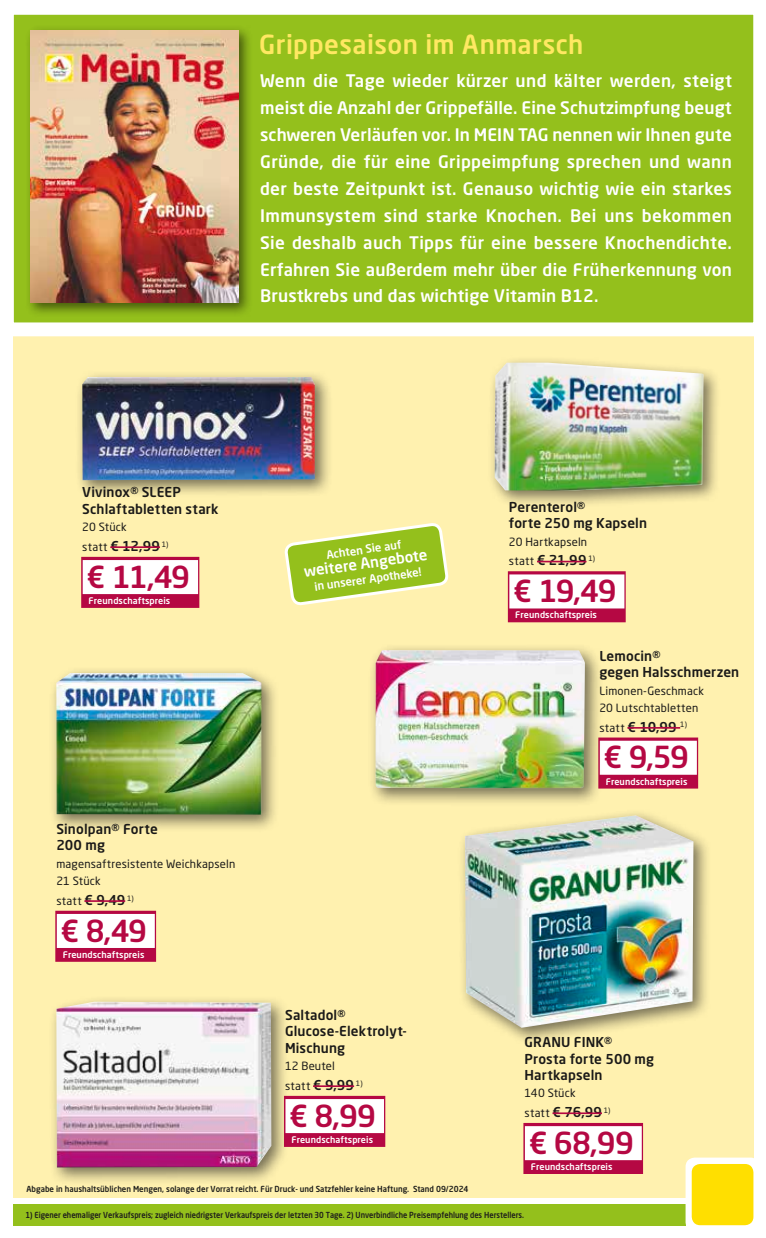
<style>
.page{position:relative;width:766px;height:1238px;background:#fff}
.page>*{position:absolute;margin:0;border:0;box-sizing:border-box;transform-origin:0 0}
._04_Angebotspreis{font:500 30px "Neo Sans Pro";letter-spacing:-.05em;color:#b50843}
.t1{font:500 26.1px "Neo Sans Pro";letter-spacing:.015em;color:#ffe862}
.t2{font:500 17.1px/26.8px "Neo Sans Pro";letter-spacing:.01em;color:#fff;text-align:justify}
.t3{font:500 15px "Neo Sans Pro";color:#fff}
._01_Artikel{font:500 13.5px/16.5px "Neo Sans Pro";letter-spacing:.01em;color:#1a1918}
._03_statt_Preis{font:500 13.5px "Neo Sans Pro";letter-spacing:.005em;color:#1a1918}
._02_Text{font:11.25px "Neo Sans Pro";letter-spacing:.015em;color:#1a1918}
.t4{font:500 11.25px "Neo Sans Pro";color:#fff}
._03_statt_Preis-2{font:11.25px "Neo Sans Pro";letter-spacing:.025em;color:#1a1918}
._07_T_Wirberaten{font:500 9px "Neo Sans Pro";letter-spacing:.01em;color:#fff}
.t5{font:500 8.25px "Neo Sans Pro";color:#1d1d1b;scale:.9 1}
.t6{font:500 8.25px "Neo Sans Pro";color:#1d1d1b;scale:.95 1}
.s1{font-weight:400;font-size:11.25px}
.s2{font-weight:500;font-size:13.5px}
</style>
<div class="page">
<div style="left:13px;top:1203px;width:672px;height:22px;background:#94c01c"></div>
<div style="left:13px;top:13px;width:740px;height:1184px;background:#fff1af"></div>
<div style="left:685px;top:1157px;width:74px;height:74px;background:#fff;border-radius:9px"></div>
<div style="left:691px;top:1163px;width:62px;height:62px;background:#ffdf00;border-radius:9px"></div>
<svg style="left:13px;top:13px;width:741px;height:324px;background:#9bc42c"></svg>
<div style="left:25px;top:25px;width:228px;height:292px;background:#1a1918;opacity:.6"></div>
<img style="left:30px;top:30px;width:208px;height:273px">
<div style="left:598px;top:737px;width:100px;height:51px;background:#b50843"></div>
<div style="left:599px;top:740px;width:97px;height:34px;background:#fff"></div>
<hr style="left:627px;top:727px;width:53px;height:1px;background:#b50843">
<div style="left:368px;top:643px;width:235px;height:163px;background:#1a1918;opacity:.6"></div>
<img style="left:375px;top:650px;width:209px;height:138px">
<div style="left:507px;top:571px;width:118px;height:51px;background:#b50843"></div>
<div style="left:509px;top:574px;width:115px;height:34px;background:#fff"></div>
<hr style="left:537px;top:560px;width:49px;height:2px;background:#b50843">
<div style="left:487px;top:355px;width:234px;height:153px;background:#1a1918;opacity:.6"></div>
<img style="left:494px;top:362px;width:209px;height:128px">
<svg style="left:285px;top:523px;width:162px;height:83px"></svg>
<div style="left:75px;top:370px;width:257px;height:128px;background:#1a1918;opacity:.6"></div>
<img style="left:82px;top:377px;width:232px;height:103px">
<div style="left:81px;top:557px;width:118px;height:51px;background:#b50843"></div>
<div style="left:83px;top:560px;width:115px;height:34px;background:#fff"></div>
<hr style="left:110px;top:546px;width:50px;height:2px;background:#b50843">
<div style="left:457px;top:808px;width:254px;height:237px;background:#1a1918;opacity:.6"></div>
<img style="left:465px;top:815px;width:228px;height:212px">
<div style="left:523px;top:1122px;width:120px;height:51px;background:#b50843"></div>
<div style="left:524px;top:1126px;width:117px;height:34px;background:#fff"></div>
<hr style="left:552px;top:1112px;width:50px;height:1px;background:#b50843">
<div style="left:49px;top:994px;width:240px;height:191px;background:#1a1918;opacity:.6"></div>
<img style="left:56px;top:1001px;width:215px;height:166px">
<div style="left:284px;top:1095px;width:101px;height:51px;background:#b50843"></div>
<div style="left:285px;top:1098px;width:99px;height:34px;background:#fff"></div>
<hr style="left:313px;top:1085px;width:41px;height:1px;background:#b50843">
<div style="left:49px;top:665px;width:230px;height:167px;background:#1a1918;opacity:.6"></div>
<img style="left:56px;top:673px;width:205px;height:141px">
<div style="left:55px;top:910px;width:101px;height:51px;background:#b50843"></div>
<div style="left:57px;top:913px;width:98px;height:34px;background:#fff"></div>
<hr style="left:84px;top:900px;width:41px;height:1px;background:#b50843">
<p class="t1" style="left:259px;top:28px;width:326px">Grippesaison im Anmarsch</p>
<p class="t2" style="left:260px;top:67px;width:473px">Wenn die Tage wieder kürzer und kälter werden, steigt meist die Anzahl der Grippefälle. Eine Schutzimpfung beugt schweren Verläufen vor. In MEIN TAG nennen wir Ihnen gute Gründe, die für eine Grippeimpfung sprechen und wann der beste Zeitpunkt ist. Genauso wichtig wie ein starkes Immunsystem sind starke Knochen. Bei uns bekommen Sie deshalb auch Tipps für eine bessere Knochendichte.<br>Erfahren Sie außerdem mehr über die Früherkennung von Brustkrebs und das wichtige Vitamin B12.</p>
<p class="_01_Artikel" style="left:82px;top:484px;width:100px">Vivinox® SLEEP</p>
<p class="_01_Artikel" style="left:82px;top:500px;width:138px">Schlaftabletten stark</p>
<p class="_02_Text" style="left:82px;top:520px;width:46px">20 Stück</p>
<p class="_03_statt_Preis" style="left:82px;top:537px;width:88px"><span class="s1">statt</span> € 12,99 <sup>1)</sup></p>
<p class="_04_Angebotspreis" style="left:86px;top:557px;width:105px">€ 11,49</p>
<p class="_07_T_Wirberaten" style="left:89px;top:595px;width:83px">Freundschaftspreis</p>
<p class="t4" style="left:325px;top:547px;width:77px;rotate:-8deg">Achten Sie auf</p>
<p class="t3" style="left:303px;top:562px;width:126px;rotate:-8deg">weitere Angebote</p>
<p class="t4" style="left:313px;top:579px;width:109px;rotate:-8deg">in unserer Apotheke!</p>
<p class="_01_Artikel" style="left:56px;top:820px;width:103px">Sinolpan® Forte<br>200 mg</p>
<p class="_02_Text" style="left:56px;top:856px;width:180px">magensaftresistente Weichkapseln</p>
<p class="_02_Text" style="left:56px;top:874px;width:46px">21 Stück</p>
<p class="_03_statt_Preis-2" style="left:56px;top:893px;width:79px">statt <span class="s2">€ 9,49</span> <sup>1)</sup></p>
<p class="_04_Angebotspreis" style="left:61px;top:911px;width:88px">€ 8,49</p>
<p class="_07_T_Wirberaten" style="left:63px;top:948px;width:83px">Freundschaftspreis</p>
<p class="_01_Artikel" style="left:285px;top:1006px;width:123px">Saltadol®<br>Glucose-Elektrolyt-<br>Mischung</p>
<p class="_02_Text" style="left:285px;top:1059px;width:51px">12 Beutel</p>
<p class="_03_statt_Preis-2" style="left:285px;top:1078px;width:79px">statt <span class="s2">€ 9,99</span> <sup>1)</sup></p>
<p class="_04_Angebotspreis" style="left:289px;top:1096px;width:88px">€ 8,99</p>
<p class="_07_T_Wirberaten" style="left:291px;top:1133px;width:83px">Freundschaftspreis</p>
<p class="_01_Artikel" style="left:509px;top:498px;width:139px">Perenterol®<br>forte 250 mg Kapseln</p>
<p class="_02_Text" style="left:509px;top:534px;width:80px">20 Hartkapseln</p>
<p class="_03_statt_Preis" style="left:509px;top:552px;width:88px"><span class="s1">statt</span> € 21,99 <sup>1)</sup></p>
<p class="_04_Angebotspreis" style="left:513px;top:572px;width:105px">€ 19,49</p>
<p class="_07_T_Wirberaten" style="left:515px;top:609px;width:83px">Freundschaftspreis</p>
<p class="_01_Artikel" style="left:599px;top:647px;width:141px">Lemocin®<br>gegen Halsschmerzen</p>
<p class="_02_Text" style="left:599px;top:683px;width:106px">Limonen-Geschmack</p>
<p class="_02_Text" style="left:599px;top:701px;width:100px">20 Lutschtabletten</p>
<p class="_03_statt_Preis" style="left:599px;top:718px;width:89px"><span class="s1">statt</span> € 10,99 <sup>1)</sup></p>
<p class="_04_Angebotspreis" style="left:603px;top:738px;width:87px">€ 9,59</p>
<p class="_07_T_Wirberaten" style="left:605px;top:775px;width:83px">Freundschaftspreis</p>
<p class="_01_Artikel" style="left:524px;top:1033px;width:131px">GRANU FINK®<br>Prosta forte 500 mg<br>Hartkapseln</p>
<p class="_02_Text" style="left:524px;top:1086px;width:53px">140 Stück</p>
<p class="_03_statt_Preis" style="left:524px;top:1103px;width:88px"><span class="s1">statt</span> € 76,99 <sup>1)</sup></p>
<p class="_04_Angebotspreis" style="left:528px;top:1123px;width:107px">€ 68,99</p>
<p class="_07_T_Wirberaten" style="left:530px;top:1160px;width:83px">Freundschaftspreis</p>
<p class="t6" style="left:27px;top:1183px;width:466px">Abgabe in haushaltsüblichen Mengen, solange der Vorrat reicht. Für Druck- und Satzfehler keine Haftung. Stand 09/2024</p>
<p class="t5" style="left:26px;top:1209px;width:555px">1) Eigener ehemaliger Verkaufspreis; zugleich niedrigster Verkaufspreis der letzten 30 Tage. 2) Unverbindliche Preisempfehlung des Herstellers.</p>
</div>
